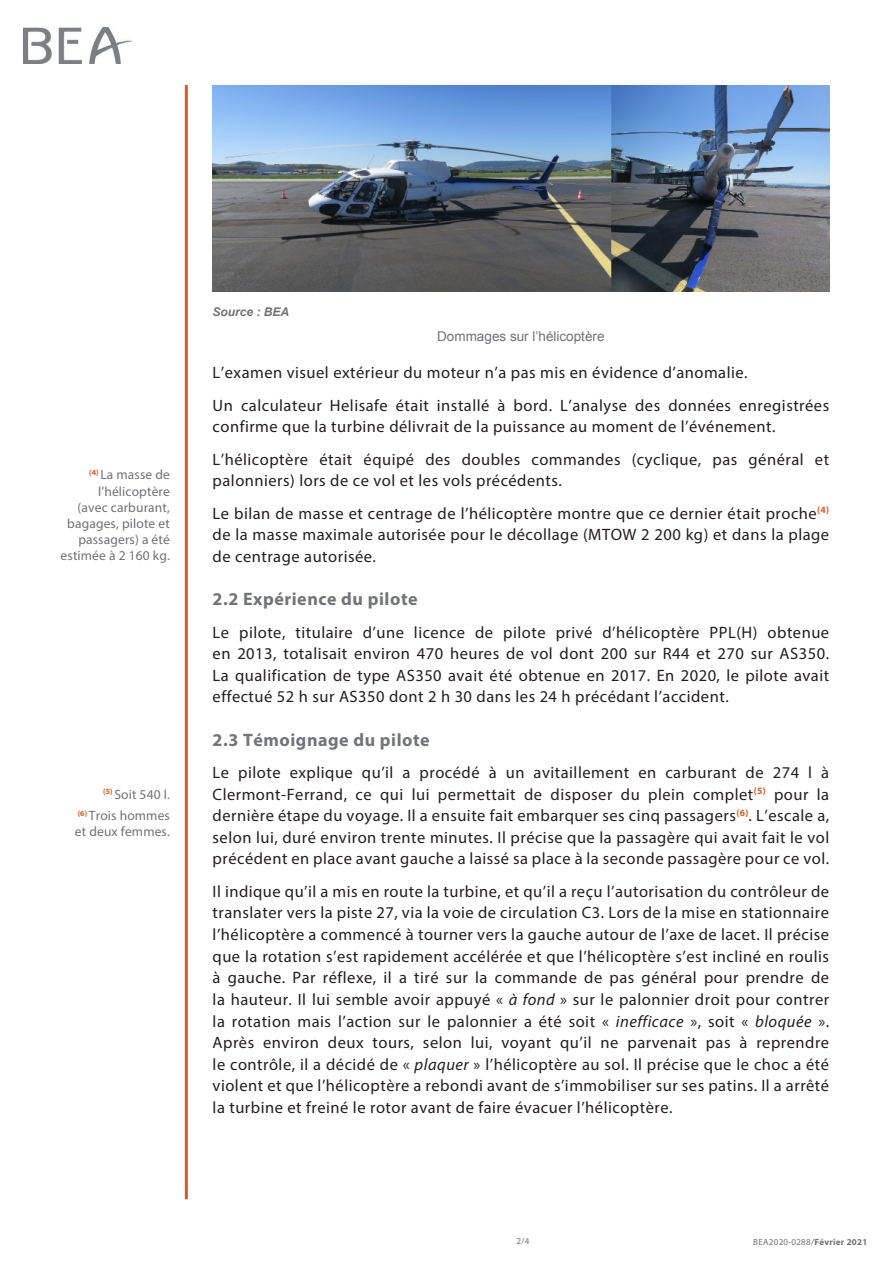
<style>
.page{position:relative;width:893px;height:1263px;background:#fff}
.page>*{position:absolute;margin:0;border:0;box-sizing:border-box;transform-origin:0 0}
.Titre_2{font:700 18px "Myriad Pro";letter-spacing:.03em;color:#727477}
.t1{font:16.5px/21.6px "Myriad Pro";letter-spacing:.03em;color:#231f20;text-align:justify}
.Note{font:13.5px/16.2px "Myriad Pro";letter-spacing:.01em;color:#717275;text-align:right}
.Légende{font:13.5px "Arial";color:#717275}
.Légende-2{font:italic 700 12px "Arial";color:#717275}
.t2{font:9px "Myriad Pro";letter-spacing:.03em;color:#717275}
.s1{font-style:italic}
.s2{font-weight:700}
</style>
<div class="page">
<hr style="left:185px;top:85px;width:3px;height:1114px;background:#d75c28">
<img style="left:23px;top:28px;width:109px;height:36px">
<img style="left:213px;top:85px;width:616px;height:207px">
<p class="Note" style="left:61px;top:467px;width:111px"><sup>(4)</sup> La masse de l’hélicoptère<br>(avec carburant, bagages, pilote et passagers) a été estimée à 2 160 kg.</p>
<p class="Note" style="left:103px;top:786px;width:68px"><sup>(5)</sup> Soit 540 l.</p>
<p class="Note" style="left:75px;top:807px;width:97px;text-align:left"><sup>(6)</sup> Trois hommes et deux femmes.</p>
<p class="Légende-2" style="left:213px;top:304px;width:78px">Source : BEA</p>
<p class="Légende" style="left:437px;top:328px;width:169px">Dommages sur l’hélicoptère</p>
<p class="t1" style="left:213px;top:362px;width:537px">L’examen visuel extérieur du moteur n’a pas mis en évidence d’anomalie.</p>
<p class="t1" style="left:213px;top:394px;width:618px">Un calculateur Helisafe était installé à bord. L’analyse des données enregistrées confirme que la turbine délivrait de la puissance au moment de l’événement.</p>
<p class="t1" style="left:213px;top:448px;width:618px">L’hélicoptère était équipé des doubles commandes (cyclique, pas général et palonniers) lors de ce vol et les vols précédents.</p>
<p class="t1" style="left:213px;top:502px;width:618px">Le bilan de masse et centrage de l’hélicoptère montre que ce dernier était proche<sup>(4) </sup>de la masse maximale autorisée pour le décollage (MTOW 2 200 kg) et dans la plage de centrage autorisée.</p>
<p class="Titre_2" style="left:213px;top:587px;width:207px">2.2 Expérience du pilote</p>
<p class="t1" style="left:213px;top:621px;width:618px">Le pilote, titulaire d’une licence de pilote privé d’hélicoptère PPL(H) obtenue en 2013, totalisait environ 470 heures de vol dont 200 sur R44 et 270 sur AS350.<br>La qualification de type AS350 avait été obtenue en 2017. En 2020, le pilote avait effectué 52 h sur AS350 dont 2 h 30 dans les 24 h précédant l’accident.</p>
<p class="Titre_2" style="left:213px;top:728px;width:219px">2.3 Témoignage du pilote</p>
<p class="t1" style="left:213px;top:761px;width:618px">Le pilote explique qu’il a procédé à un avitaillement en carburant de 274 l à Clermont‑Ferrand, ce qui lui permettait de disposer du plein complet<sup>(5)</sup> pour la dernière étape du voyage. Il a ensuite fait embarquer ses cinq passagers<sup>(6)</sup>. L’escale a, selon lui, duré environ trente minutes. Il précise que la passagère qui avait fait le vol précédent en place avant gauche a laissé sa place à la seconde passagère pour ce vol.</p>
<p class="t1" style="left:213px;top:880px;width:618px">Il indique qu’il a mis en route la turbine, et qu’il a reçu l’autorisation du contrôleur de translater vers la piste 27, via la voie de circulation C3. Lors de la mise en stationnaire l’hélicoptère a commencé à tourner vers la gauche autour de l’axe de lacet. Il précise que la rotation s’est rapidement accélérée et que l’hélicoptère s’est incliné en roulis à gauche. Par réflexe, il a tiré sur la commande de pas général pour prendre de la hauteur. Il lui semble avoir appuyé « <span class="s1">à fond</span> » sur le palonnier droit pour contrer la rotation mais l’action sur le palonnier a été soit « <span class="s1">inefficace</span> », soit « <span class="s1">bloquée</span> ».<br>Après environ deux tours, selon lui, voyant qu’il ne parvenait pas à reprendre le contrôle, il a décidé de « <span class="s1">plaquer</span> » l’hélicoptère au sol. Il précise que le choc a été violent et que l’hélicoptère a rebondi avant de s’immobiliser sur ses patins. Il a arrêté la turbine et freiné le rotor avant de faire évacuer l’hélicoptère.</p>
<p class="t2" style="left:517px;top:1236px;width:14px">2/4</p>
<p class="t2" style="left:753px;top:1236px;width:116px">BEA2020-0288/<span class="s2">Février 2021</span></p>
</div>
